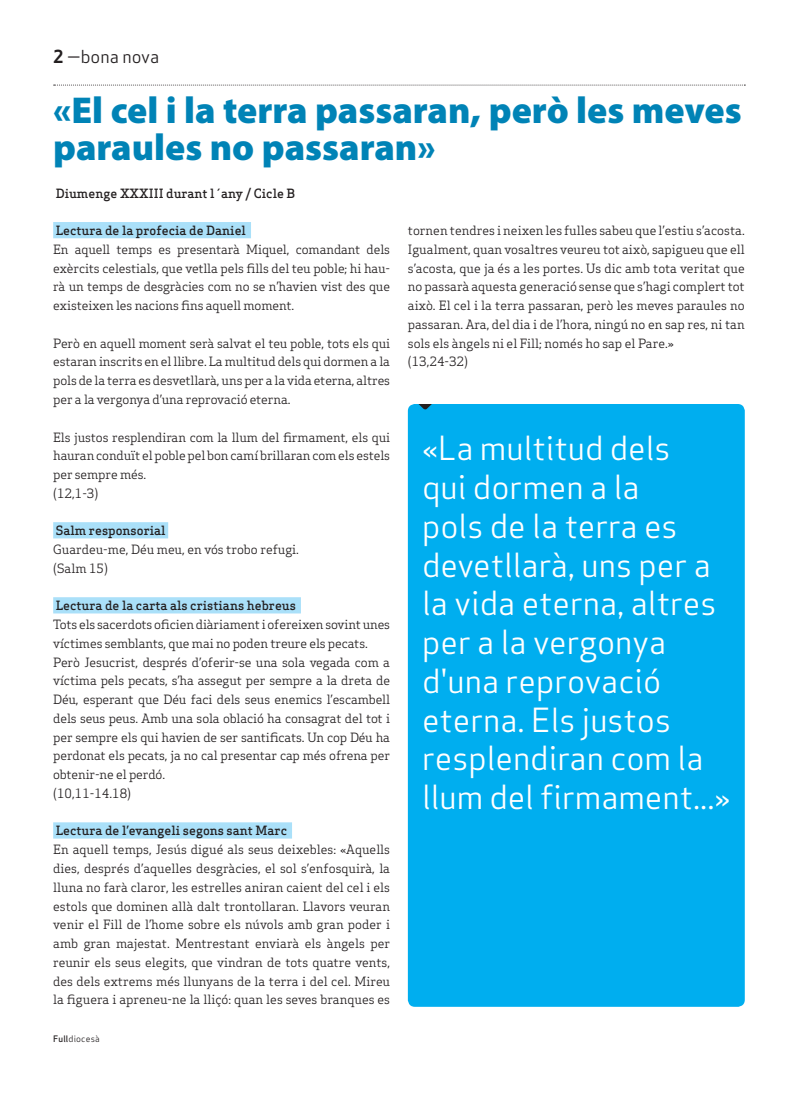
<style>
.page{position:relative;width:798px;height:1099px;background:#fff}
.page>*{position:absolute;margin:0;border:0;box-sizing:border-box;transform-origin:0 0}
.Titulars{font:900 37.5px/37.5px "Myriad Pro";color:#0083b6}
.Pastilla_Destacat{font:32.5px/38.8px "Apex Sans Book T";color:#fff}
.Capçalera{font:17.5px "Apex Sans Book T";color:#231f20}
.Text_General{font:12.5px/18.8px "Apex Serif";letter-spacing:-.01em;color:#231f20;text-align:justify}
.Text_General-2{font:500 12.5px "Apex Serif";color:#231f20}
.Autors{font:500 12.5px "Apex Serif";color:#231f20}
.Data_Peu{font:8.75px "Apex Sans Book T";letter-spacing:.02em;color:#231f20}
.s1{font-family:"Apex Sans Bold T"}
.s2{font-family:"Apex Sans Medium T"}
</style>
<div class="page">
<svg style="left:54px;top:85px;width:691px;height:1px"></svg>
<div style="left:53px;top:222px;width:198px;height:16px;background:#aae0f9"></div>
<div style="left:53px;top:522px;width:115px;height:16px;background:#aae0f9"></div>
<div style="left:53px;top:597px;width:248px;height:16px;background:#aae0f9"></div>
<div style="left:53px;top:822px;width:239px;height:16px;background:#aae0f9"></div>
<div style="left:407px;top:404px;width:337px;height:602px;background:#00aeef;border-radius:7px"></div>
<svg style="left:418px;top:404px;width:13px;height:6px"></svg>
<p class="Capçalera" style="left:53px;top:46px;width:107px"><span class="s1">2</span> —bona nova</p>
<p class="Titulars" style="left:53px;top:90px;width:689px">«El cel i la terra passaran, però les meves paraules no passaran»</p>
<p class="Autors" style="left:56px;top:185px;width:241px">Diumenge XXXIII durant l´any / Cicle B</p>
<p class="Text_General-2" style="left:56px;top:223px;width:192px">Lectura de la profecia de Daniel</p>
<p class="Text_General" style="left:53px;top:240px;width:338px">En aquell temps es presentarà Miquel, comandant dels exèrcits celestials, que vetlla pels fills del teu poble; hi hau&shy;rà un temps de desgràcies com no se n’havien vist des que existeixen les nacions fins aquell moment.</p>
<p class="Text_General" style="left:53px;top:333px;width:338px">Però en aquell moment serà salvat el teu poble, tots els qui estaran inscrits en el llibre. La multitud dels qui dormen a la pols de la terra es desvetllarà, uns per a la vida eterna, altres per a la vergonya d’una reprovació eterna.</p>
<p class="Text_General" style="left:53px;top:427px;width:338px">Els justos resplendiran com la llum del firmament, els qui hauran conduït el poble pel bon camí brillaran com els estels per sempre més.</p>
<p class="Text_General" style="left:53px;top:483px;width:47px">(12,1-3)</p>
<p class="Text_General-2" style="left:56px;top:523px;width:111px">Salm responsorial</p>
<p class="Text_General" style="left:53px;top:540px;width:247px">Guardeu-me, Déu meu, en vós trobo refugi.</p>
<p class="Text_General" style="left:53px;top:558px;width:56px">(Salm 15)</p>
<p class="Text_General-2" style="left:56px;top:598px;width:242px">Lectura de la carta als cristians hebreus</p>
<p class="Text_General" style="left:53px;top:615px;width:338px">Tots els sacerdots oficien diàriament i ofereixen sovint unes víctimes semblants, que mai no poden treure els pecats.</p>
<p class="Text_General" style="left:53px;top:652px;width:338px">Però Jesucrist, després d’oferir-se una sola vegada com a víctima pels pecats, s’ha assegut per sempre a la dreta de Déu, esperant que Déu faci dels seus enemics l’escambell dels seus peus. Amb una sola oblació ha consagrat del tot i per sempre els qui havien de ser santificats. Un cop Déu ha perdonat els pecats, ja no cal presentar cap més ofrena per obtenir-ne el perdó.</p>
<p class="Text_General" style="left:53px;top:783px;width:79px">(10,11-14.18)</p>
<p class="Text_General-2" style="left:56px;top:823px;width:233px">Lectura de l’evangeli segons sant Marc</p>
<p class="Text_General" style="left:53px;top:840px;width:338px">En aquell temps, Jesús digué als seus deixebles: «Aquells dies, després d’aquelles desgràcies, el sol s’enfosquirà, la lluna no farà claror, les estrelles aniran caient del cel i els estols que dominen allà dalt trontollaran. Llavors veuran venir el Fill de l’home sobre els núvols amb gran poder i amb gran majestat. Mentrestant enviarà els àngels per reunir els seus elegits, que vindran de tots quatre vents, des dels extrems més llunyans de la terra i del cel. Mireu la figuera i apreneu-ne la lliçó: quan les seves branques es</p>
<p class="Data_Peu" style="left:53px;top:1032px;width:48px"><span class="s2">Full</span>diocesà</p>
<p class="Text_General" style="left:407px;top:221px;width:338px">tornen tendres i neixen les fulles sabeu que l’estiu s’acosta.<br>Igualment, quan vosaltres veureu tot això, sapigueu que ell s’acosta, que ja és a les portes. Us dic amb tota veritat que no passarà aquesta generació sense que s’hagi complert tot això. El cel i la terra passaran, però les meves paraules no passaran. Ara, del dia i de l’hora, ningú no en sap res, ni tan sols els àngels ni el Fill; només ho sap el Pare.»</p>
<p class="Text_General" style="left:407px;top:352px;width:62px">(13,24-32)</p>
<p class="Pastilla_Destacat" style="left:422px;top:428px;width:310px">«La multitud dels<br>qui dormen a la<br>pols de la terra es devetllarà, uns per a la vida eterna, altres per a la vergonya d'una reprovació eterna. Els justos resplendiran com la llum del firmament...»</p>
</div>
